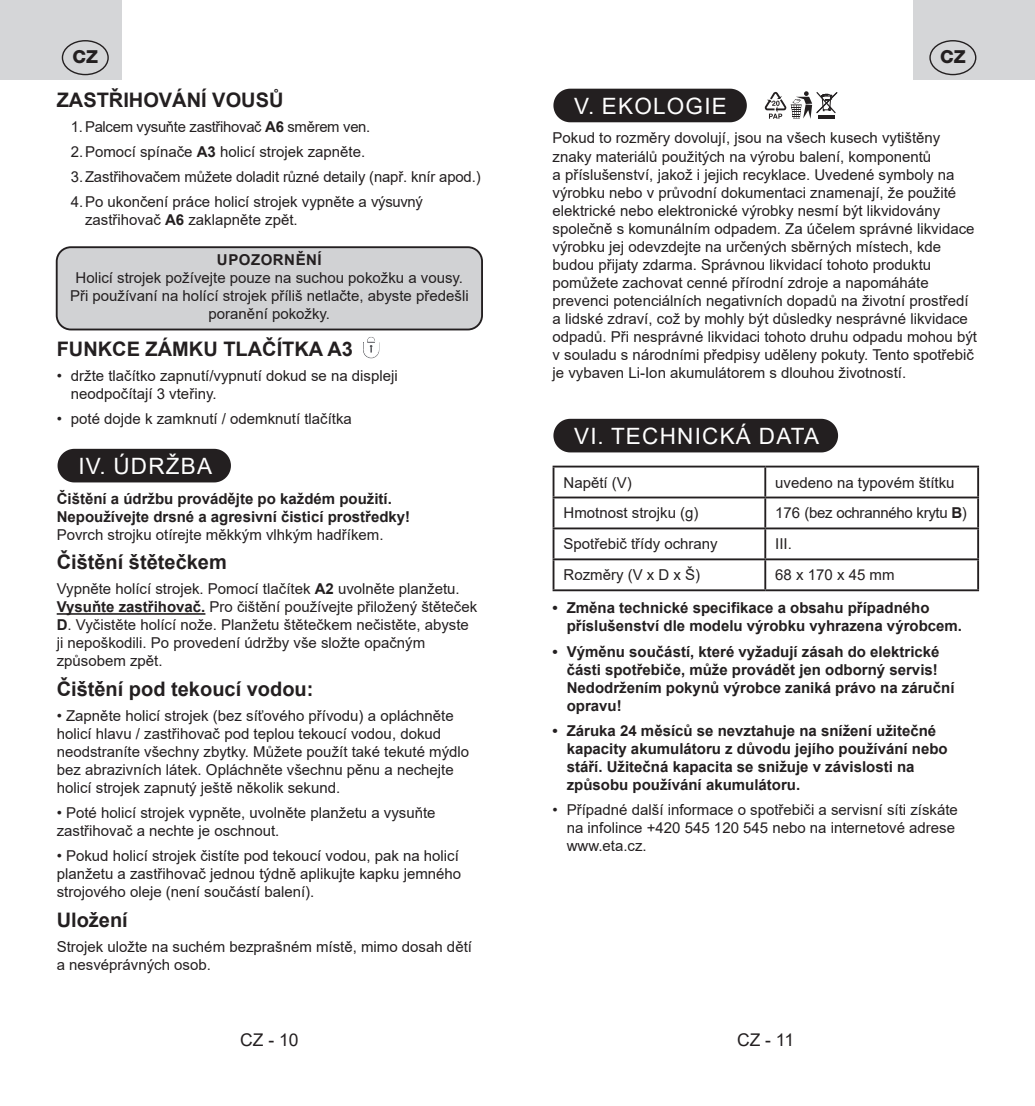
<style>
.page{position:relative;width:1035px;height:1106px;background:#fff}
.page>*{position:absolute;margin:0;border:0;box-sizing:border-box;transform-origin:0 0}
.Nadpis_kapitoly{font:22.5px "Arial";letter-spacing:.055em;color:#fff}
.malý_nadpis{font:700 20px "Arial";color:#231f20}
.běžný_text{font:700 20px "Arial";color:#231f20}
.t1{font:800 18px "Helvetica Neue OT";color:#231f20}
.t2{font:17.5px "Arial";color:#231f20}
.běžný_text-2{font:15px/18px "Arial";color:#231f20}
.běžný_text-3{font:700 15px/18px "Arial";color:#231f20}
.varovani_rámeček{font:15px/18px "Arial";color:#231f20;text-align:center}
.běžný_text-4{font:15px "Arial";letter-spacing:-.02em;color:#231f20}
.s1{font-weight:700}
.s2{font-weight:400}
</style>
<div class="page">
<div style="left:0;top:0;width:121px;height:80px;background:#d5d6d8"></div>
<div style="left:62px;top:40px;width:47px;height:35px;border:1px solid #231f20;border-radius:50%"></div>
<div style="left:913px;top:0;width:122px;height:80px;background:#d5d6d8"></div>
<div style="left:929px;top:40px;width:47px;height:35px;border:1px solid #231f20;border-radius:50%"></div>
<div style="left:57px;top:247px;width:425px;height:82px;background:#d1d2d4;border-radius:14px"></div>
<div style="left:56px;top:246px;width:427px;height:84px;border:2px solid #231f20;border-radius:14px"></div>
<div style="left:64px;top:455px;width:161px;height:21px;background:#231f20;border-radius:11px"></div>
<div style="left:58px;top:449px;width:173px;height:33px;border:12px solid #231f20;border-radius:11px"></div>
<hr style="left:57px;top:613px;width:148px;height:1px;background:#231f20">
<svg style="left:363px;top:337px;width:17px;height:22px"></svg>
<div style="left:559px;top:95px;width:181px;height:21px;background:#231f20;border-radius:11px"></div>
<div style="left:553px;top:89px;width:194px;height:33px;border:12px solid #231f20;border-radius:11px"></div>
<div style="left:559px;top:425px;width:273px;height:21px;background:#231f20;border-radius:11px"></div>
<div style="left:553px;top:419px;width:285px;height:33px;border:12px solid #231f20;border-radius:11px"></div>
<hr style="left:552px;top:465px;width:213px;height:2px;background:#231f20">
<hr style="left:552px;top:467px;width:2px;height:29px;background:#231f20">
<hr style="left:765px;top:465px;width:214px;height:2px;background:#231f20">
<hr style="left:764px;top:467px;width:2px;height:29px;background:#231f20">
<hr style="left:977px;top:467px;width:2px;height:29px;background:#231f20">
<hr style="left:552px;top:496px;width:213px;height:2px;background:#231f20">
<hr style="left:552px;top:498px;width:2px;height:29px;background:#231f20">
<hr style="left:765px;top:496px;width:214px;height:2px;background:#231f20">
<hr style="left:764px;top:498px;width:2px;height:29px;background:#231f20">
<hr style="left:977px;top:498px;width:2px;height:29px;background:#231f20">
<hr style="left:552px;top:527px;width:213px;height:2px;background:#231f20">
<hr style="left:552px;top:529px;width:2px;height:29px;background:#231f20">
<hr style="left:765px;top:527px;width:214px;height:2px;background:#231f20">
<hr style="left:764px;top:529px;width:2px;height:29px;background:#231f20">
<hr style="left:977px;top:529px;width:2px;height:29px;background:#231f20">
<hr style="left:552px;top:558px;width:213px;height:2px;background:#231f20">
<hr style="left:552px;top:560px;width:2px;height:29px;background:#231f20">
<hr style="left:765px;top:558px;width:214px;height:2px;background:#231f20">
<hr style="left:764px;top:560px;width:2px;height:29px;background:#231f20">
<hr style="left:977px;top:560px;width:2px;height:29px;background:#231f20">
<hr style="left:552px;top:589px;width:213px;height:2px;background:#231f20">
<hr style="left:765px;top:589px;width:214px;height:2px;background:#231f20">
<svg style="left:764px;top:91px;width:73px;height:28px"></svg>
<p class="t1" style="left:72px;top:46px;width:27px">CZ</p>
<p class="t1" style="left:940px;top:46px;width:27px">CZ</p>
<p class="malý_nadpis" style="left:57px;top:86px;width:228px">ZASTŘIHOVÁNÍ VOUSŮ</p>
<p class="běžný_text-4" style="left:71px;top:116px;width:301px">1. Palcem vysuňte zastřihovač <span class="s1">A6</span> směrem ven.</p>
<p class="běžný_text-2" style="left:71px;top:142px;width:296px">2.Pomocí spínače <span class="s1">A3</span> holicí strojek zapněte.</p>
<p class="běžný_text-2" style="left:71px;top:168px;width:411px">3.Zastřihovačem můžete doladit různé detaily (např. knír apod.)</p>
<p class="běžný_text-2" style="left:85px;top:193px;width:339px;text-indent:-14px">4.Po ukončení práce holicí strojek vypněte a výsuvný zastřihovač <span class="s1">A6</span> zaklapněte zpět.</p>
<p class="varovani_rámeček" style="left:70px;top:251px;width:400px"><span class="s1">UPOZORNĚNÍ<br></span>Holicí strojek požívejte pouze na suchou pokožku a vousy.<br>Při používaní na holící strojek příliš netlačte, abyste předešli poranění pokožky.</p>
<p class="malý_nadpis" style="left:57px;top:335px;width:298px">FUNKCE ZÁMKU TLAČÍTKA A3</p>
<p class="běžný_text-2" style="left:71px;top:367px;width:328px;text-indent:-14px">• držte tlačítko zapnutí/vypnutí dokud se na displeji neodpočítají 3 vteřiny.</p>
<p class="běžný_text-2" style="left:57px;top:410px;width:297px">• poté dojde k zamknutí / odemknutí tlačítka</p>
<p class="Nadpis_kapitoly" style="left:78px;top:450px;width:135px">IV. ÚDRŽBA</p>
<p class="běžný_text-3" style="left:57px;top:489px;width:355px">Čištění a údržbu provádějte po každém použití.<br>Nepoužívejte drsné a agresivní čisticí prostředky!<br><span class="s2">Povrch strojku otírejte měkkým vlhkým hadříkem.</span></p>
<p class="malý_nadpis" style="left:57px;top:548px;width:172px">Čištění štětečkem</p>
<p class="běžný_text-2" style="left:57px;top:580px;width:422px">Vypněte holící strojek. Pomocí tlačítek <span class="s1">A2</span> uvolněte planžetu.<br><span class="s1">Vysuňte zastřihovač.</span> Pro čištění používejte přiložený štěteček <span class="s1">D</span>. Vyčistěte holící nože. Planžetu štětečkem nečistěte, abyste ji nepoškodili. Po provedení údržby vše složte opačným způsobem zpět.</p>
<p class="běžný_text" style="left:57px;top:675px;width:258px">Čištění pod tekoucí vodou:</p>
<p class="běžný_text-2" style="left:57px;top:706px;width:414px">• Zapněte holicí strojek (bez síťového přívodu) a opláchněte holicí hlavu / zastřihovač pod teplou tekoucí vodou, dokud neodstraníte všechny zbytky. Můžete použít také tekuté mýdlo bez abrazivních látek. Opláchněte všechnu pěnu a nechejte holicí strojek zapnutý ještě několik sekund.</p>
<p class="běžný_text-2" style="left:57px;top:804px;width:380px">• Poté holicí strojek vypněte, uvolněte planžetu a vysuňte zastřihovač a nechte je oschnout.</p>
<p class="běžný_text-2" style="left:57px;top:847px;width:406px">• Pokud holicí strojek čistíte pod tekoucí vodou, pak na holicí planžetu a zastřihovač jednou týdně aplikujte kapku jemného strojového oleje (není součástí balení).</p>
<p class="malý_nadpis" style="left:57px;top:905px;width:73px">Uložení</p>
<p class="běžný_text-2" style="left:57px;top:937px;width:417px">Strojek uložte na suchém bezprašném místě, mimo dosah dětí a nesvéprávných osob.</p>
<p class="Nadpis_kapitoly" style="left:574px;top:90px;width:154px">V. EKOLOGIE</p>
<p class="běžný_text-2" style="left:552px;top:129px;width:426px">Pokud to rozměry dovolují, jsou na všech kusech vytištěny znaky materiálů použitých na výrobu balení, komponentů<br>a příslušenství, jakož i jejich recyklace. Uvedené symboly na výrobku nebo v průvodní dokumentaci znamenají, že použité elektrické nebo elektronické výrobky nesmí být likvidovány společně s komunálním odpadem. Za účelem správné likvidace výrobku jej odevzdejte na určených sběrných místech, kde budou přijaty zdarma. Správnou likvidací tohoto produktu pomůžete zachovat cenné přírodní zdroje a napomáháte prevenci potenciálních negativních dopadů na životní prostředí a lidské zdraví, což by mohly být důsledky nesprávné likvidace odpadů. Při nesprávné likvidaci tohoto druhu odpadu mohou být v souladu s národními předpisy uděleny pokuty. Tento spotřebič je vybaven Li-Ion akumulátorem s dlouhou životností.</p>
<p class="Nadpis_kapitoly" style="left:574px;top:420px;width:246px">VI. TECHNICKÁ DATA</p>
<p class="běžný_text-2" style="left:563px;top:473px;width:70px">Napětí (V)</p>
<p class="běžný_text-2" style="left:775px;top:473px;width:181px">uvedeno na typovém štítku</p>
<p class="běžný_text-2" style="left:563px;top:504px;width:137px">Hmotnost strojku (g)</p>
<p class="běžný_text-4" style="left:775px;top:503px;width:193px">176 (bez ochranného krytu <span class="s1">B</span>)</p>
<p class="běžný_text-2" style="left:563px;top:535px;width:156px">Spotřebič třídy ochrany</p>
<p class="běžný_text-2" style="left:775px;top:535px;width:18px">III.</p>
<p class="běžný_text-2" style="left:563px;top:566px;width:138px">Rozměry (V x D x Š)</p>
<p class="běžný_text-2" style="left:775px;top:566px;width:121px">68 x 170 x 45 mm</p>
<p class="běžný_text-3" style="left:567px;top:599px;width:397px;text-indent:-14px">• Změna technické specifikace a obsahu případného příslušenství dle modelu výrobku vyhrazena výrobcem.</p>
<p class="běžný_text-3" style="left:567px;top:642px;width:389px;text-indent:-14px">• Výměnu součástí, které vyžadují zásah do elektrické části spotřebiče, může provádět jen odborný servis!<br>Nedodržením pokynů výrobce zaniká právo na záruční opravu!</p>
<p class="běžný_text-3" style="left:567px;top:721px;width:382px;text-indent:-14px">• Záruka 24 měsíců se nevztahuje na snížení užitečné kapacity akumulátoru z důvodu jejího používání nebo stáří. Užitečná kapacita se snižuje v závislosti na způsobu používání akumulátoru.</p>
<p class="běžný_text-2" style="left:567px;top:800px;width:392px;text-indent:-14px">• Případné další informace o spotřebiči a servisní síti získáte na infolince +420 545 120 545 nebo na internetové adrese www.eta.cz.</p>
<p class="t2" style="left:240px;top:1028px;width:60px">CZ - 10</p>
<p class="t2" style="left:737px;top:1028px;width:59px">CZ - 11</p>
</div>
